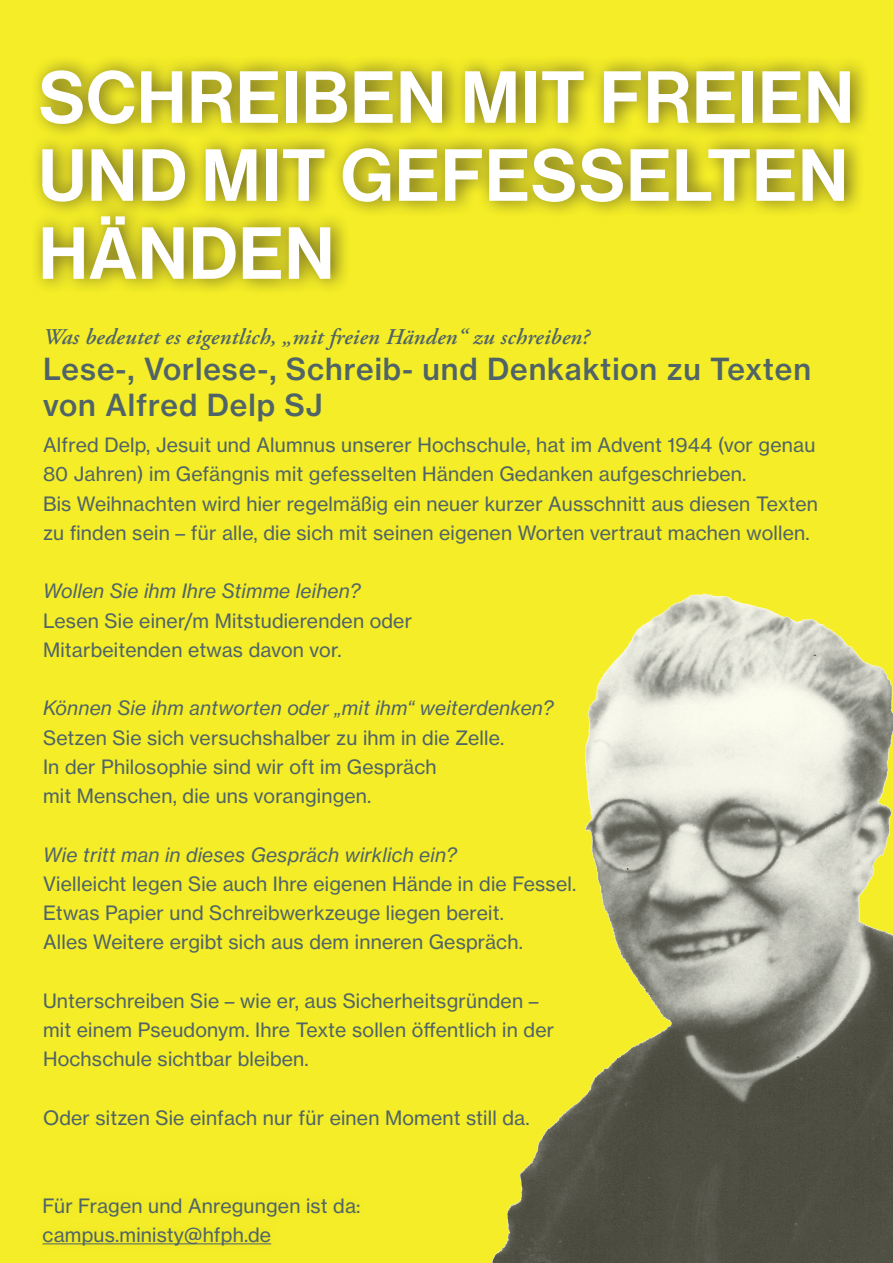
<style>
.page{position:relative;width:893px;height:1263px;background:#f4ed27}
.page>*{position:absolute;margin:0;border:0;box-sizing:border-box;transform-origin:0 0}
.H1___Headline_______NH_Medium_126_130{font:72px/78px "N Haas Grotesk DS Pro 65 Md";letter-spacing:.02em;color:#fff;text-align:justify}
.Datum___Raum___URL________NH_Medium_40_5{font:30px/36px "N Haas Grotesk TX Pro 65 Md";letter-spacing:.03em;color:#506468}
.Speaker_innen_klein_______AG_Semibold_It{font:italic 600 22.5px "Adobe Garamond Pro";letter-spacing:.01em;color:#506468}
.Speaker_innen_Unterzeile_______NH_Roman_{font:19.5px/29.2px "N Haas Grotesk TX Pro 55 Rg";letter-spacing:.01em;color:#506468}
.Speaker_innen_Unterzeile_______NH_Roman_-2{font:19.5px "N Haas Grotesk TX Pro 56 It";letter-spacing:.01em;color:#506468}
</style>
<div class="page">
<div style="left:29px;top:54px;width:842px;height:241px;background:#231f20;opacity:.68"></div>
<hr style="left:43px;top:1243px;width:228px;height:1px;background:#506468">
<img style="left:492px;top:593px;width:401px;height:670px">
<p class="H1___Headline_______NH_Medium_126_130" style="left:39px;top:60px;width:816px">SCHREIBEN MIT FREIEN UND MIT GEFESSELTEN HÄNDEN</p>
<p class="Speaker_innen_klein_______AG_Semibold_It" style="left:43px;top:324px;width:548px">Was bedeutet es eigentlich, „mit freien Händen“ zu schreiben?</p>
<p class="Datum___Raum___URL________NH_Medium_40_5" style="left:43px;top:351px;width:769px">Lese-, Vorlese-, Schreib- und Denkaktion zu Texten von Alfred Delp SJ</p>
<p class="Speaker_innen_Unterzeile_______NH_Roman_" style="left:43px;top:430px;width:774px">Alfred Delp, Jesuit und Alumnus unserer Hochschule, hat im Advent 1944 (vor genau<br>80 Jahren) im Gefängnis mit gefesselten Händen Gedanken aufgeschrieben.</p>
<p class="Speaker_innen_Unterzeile_______NH_Roman_" style="left:43px;top:489px;width:776px">Bis Weihnachten wird hier regelmäßig ein neuer kurzer Ausschnitt aus diesen Texten zu finden sein – für alle, die sich mit seinen eigenen Worten vertraut machen wollen.</p>
<p class="Speaker_innen_Unterzeile_______NH_Roman_-2" style="left:43px;top:579px;width:319px">Wollen Sie ihm Ihre Stimme leihen?</p>
<p class="Speaker_innen_Unterzeile_______NH_Roman_" style="left:43px;top:606px;width:371px">Lesen Sie einer/m Mitstudierenden oder</p>
<p class="Speaker_innen_Unterzeile_______NH_Roman_" style="left:43px;top:635px;width:300px">Mitarbeitenden etwas davon vor.</p>
<p class="Speaker_innen_Unterzeile_______NH_Roman_-2" style="left:43px;top:696px;width:512px">Können Sie ihm antworten oder „mit ihm“ weiterdenken?</p>
<p class="Speaker_innen_Unterzeile_______NH_Roman_" style="left:43px;top:723px;width:463px">Setzen Sie sich versuchshalber zu ihm in die Zelle.</p>
<p class="Speaker_innen_Unterzeile_______NH_Roman_" style="left:43px;top:752px;width:395px">In der Philosophie sind wir oft im Gespräch</p>
<p class="Speaker_innen_Unterzeile_______NH_Roman_" style="left:43px;top:781px;width:330px">mit Menschen, die uns vorangingen.</p>
<p class="Speaker_innen_Unterzeile_______NH_Roman_-2" style="left:43px;top:842px;width:415px">Wie tritt man in dieses Gespräch wirklich ein?</p>
<p class="Speaker_innen_Unterzeile_______NH_Roman_" style="left:43px;top:869px;width:535px">Vielleicht legen Sie auch Ihre eigenen Hände in die Fessel.</p>
<p class="Speaker_innen_Unterzeile_______NH_Roman_" style="left:43px;top:898px;width:463px">Etwas Papier und Schreibwerkzeuge liegen bereit.</p>
<p class="Speaker_innen_Unterzeile_______NH_Roman_" style="left:43px;top:927px;width:481px">Alles Weitere ergibt sich aus dem inneren Gespräch.</p>
<p class="Speaker_innen_Unterzeile_______NH_Roman_" style="left:43px;top:986px;width:497px">Unterschreiben Sie – wie er, aus Sicherheitsgründen –</p>
<p class="Speaker_innen_Unterzeile_______NH_Roman_" style="left:43px;top:1015px;width:513px">mit einem Pseudonym. Ihre Texte sollen öffentlich in der</p>
<p class="Speaker_innen_Unterzeile_______NH_Roman_" style="left:43px;top:1044px;width:267px">Hochschule sichtbar bleiben.</p>
<p class="Speaker_innen_Unterzeile_______NH_Roman_" style="left:43px;top:1103px;width:488px">Oder sitzen Sie einfach nur für einen Moment still da.</p>
<p class="Speaker_innen_Unterzeile_______NH_Roman_" style="left:43px;top:1191px;width:319px">Für Fragen und Anregungen ist da:</p>
<p class="Speaker_innen_Unterzeile_______NH_Roman_" style="left:43px;top:1220px;width:230px">campus.ministy@hfph.de</p>
</div>
